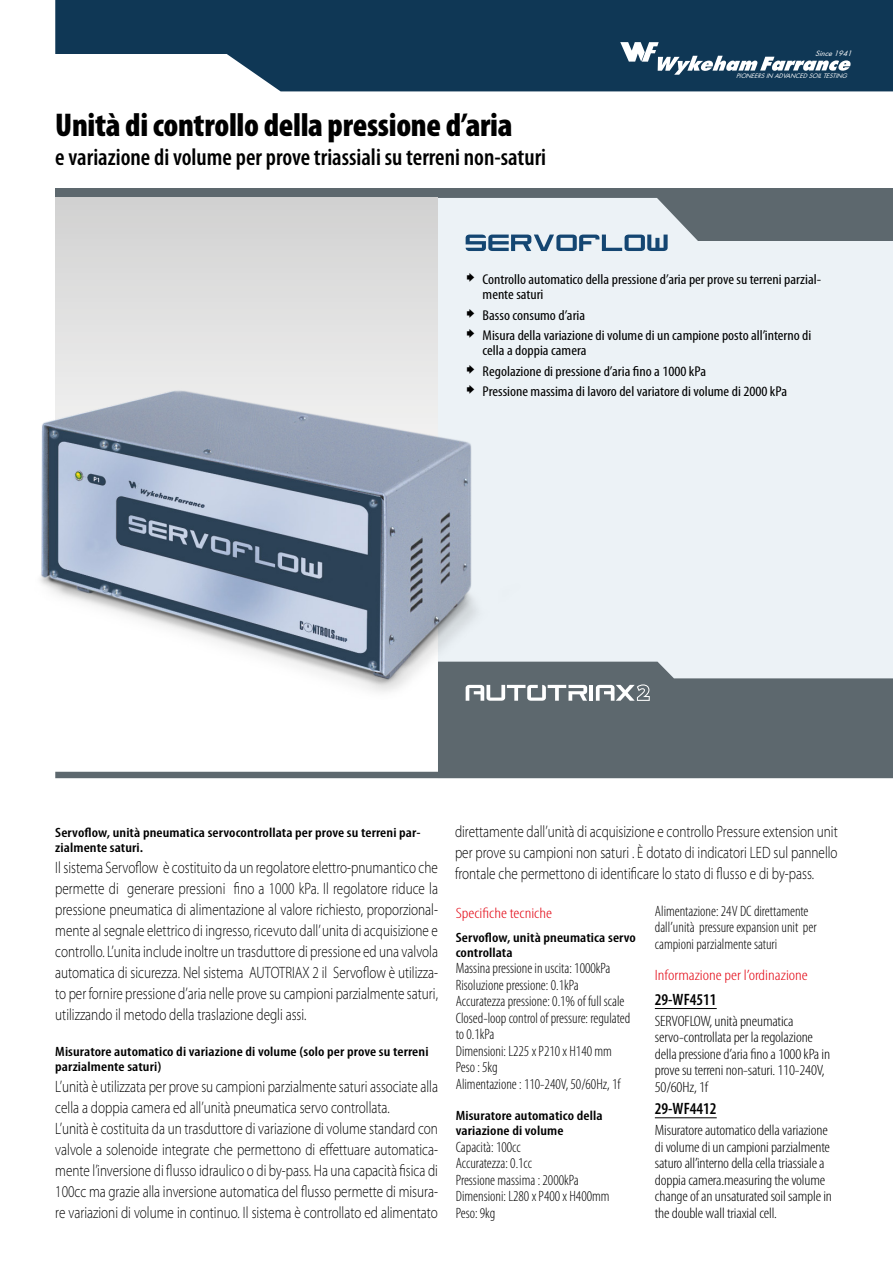
<style>
.page{position:relative;width:893px;height:1263px;background:#fff}
.page>*{position:absolute;margin:0;border:0;box-sizing:border-box;transform-origin:0 0}
.Titolo_01_grande{font:900 condensed 33px "Myriad Pro";letter-spacing:-.01em;color:#000}
.Sottotitolo{font:600 condensed 24px "Myriad Pro";color:#000}
._02_txt_Intro{font:300 16.5px/21px "Myriad Pro";color:#000;text-align:justify;scale:.8 1}
._02_cod_Main{font:600 condensed 16.5px "Myriad Pro";color:#000}
.txt__tecno{font:300 condensed 15px/16.5px "Myriad Pro";color:#000}
._02_txt_Tekno{font:300 condensed 15px/16.5px "Myriad Pro";letter-spacing:-.01em;color:#000;scale:1.1 1}
.rossini_CG{font:300 condensed 15px "Myriad Pro";color:#e30613;scale:1.2 1}
.t1{font:condensed 14.25px/15px "Myriad Pro";color:#000;scale:1.1 1}
._02_tit_01_Products{font:600 condensed 13.5px/15px "Myriad Pro";letter-spacing:.005em;color:#000;scale:1.15 1}
.t2{font:italic 7.05px "Futura";color:#fff}
.t3{font:italic 6px "Futura";letter-spacing:.005em;color:#fff}
</style>
<div class="page">
<svg style="left:55px;top:0;width:838px;height:91px;background:#284c67"></svg>
<svg style="left:620px;top:42px;width:232px;height:33px"></svg>
<div style="left:55px;top:188px;width:838px;height:575px;background:#5d686e"></div>
<div style="left:673px;top:241px;width:220px;height:522px;background:#ecf2f6"></div>
<svg style="left:55px;top:198px;width:383px;height:574px;background:#e5e5e5"></svg>
<div style="left:438px;top:198px;width:260px;height:464px;background:#ecf2f6"></div>
<div style="left:55px;top:772px;width:383px;height:6px;background:#5d686e"></div>
<svg style="left:438px;top:662px;width:455px;height:116px;fill:#5d686e"></svg>
<hr style="left:655px;top:1008px;width:62px;height:1px;background:#000">
<hr style="left:655px;top:1117px;width:62px;height:1px;background:#000">
<img style="left:40px;top:348px;width:513px;height:365px">
<svg style="left:466px;top:235px;width:202px;height:16px;background:#7f9bb3"></svg>
<hr style="left:589px;top:685px;width:4px;height:16px;background:#fff">
<svg style="left:466px;top:685px;width:121px;height:16px"></svg>
<svg style="left:596px;top:684px;width:54px;height:17px"></svg>
<svg style="left:467px;top:273px;width:7px;height:9px"></svg>
<svg style="left:467px;top:309px;width:7px;height:9px"></svg>
<svg style="left:467px;top:329px;width:7px;height:9px"></svg>
<svg style="left:467px;top:365px;width:7px;height:9px"></svg>
<svg style="left:467px;top:385px;width:7px;height:9px"></svg>
<p class="Titolo_01_grande" style="left:55px;top:104px;width:459px">Unità di controllo della pressione d’aria</p>
<p class="Sottotitolo" style="left:55px;top:142px;width:492px">e variazione di volume per prove triassiali su terreni non-saturi</p>
<p class="t2" style="left:815px;top:49px;width:40px">Since 1941</p>
<p class="t3" style="left:736px;top:72px;width:114px">PIONEERS IN ADVANCED SOIL TESTING</p>
<p class="t1" style="left:483px;top:272px;width:309px">Controllo automatico della pressione d’aria per prove su terreni parzial&shy;mente saturi</p>
<p class="t1" style="left:483px;top:307px;width:95px">Basso consumo d’aria</p>
<p class="t1" style="left:483px;top:328px;width:300px">Misura della variazione di volume di un campione posto all’interno di cella a doppia camera</p>
<p class="t1" style="left:483px;top:364px;width:205px">Regolazione di pressione d’aria fino a 1000 kPa</p>
<p class="t1" style="left:483px;top:384px;width:278px">Pressione massima di lavoro del variatore di volume di 2000 kPa</p>
<p class="_02_tit_01_Products" style="left:55px;top:825px;width:319px">Servoflow, unità pneumatica servocontrollata per prove su terreni par&shy;zialmente saturi.</p>
<p class="_02_txt_Intro" style="left:55px;top:857px;width:480px">Il sistema Servoflow è costituito da un regolatore elettro-pnumantico che permette di generare pressioni fino a 1000 kPa. Il regolatore riduce la pressione pneumatica di alimentazione al valore richiesto, proporzional&shy;mente al segnale elettrico di ingresso, ricevuto dall’ unita di acquisizione e controllo. L’unita include inoltre un trasduttore di pressione ed una valvola automatica di sicurezza. Nel sistema AUTOTRIAX 2 il Servoflow è utilizza&shy;to per fornire pressione d’aria nelle prove su campioni parzialmente saturi, utilizzando il metodo della traslazione degli assi.</p>
<p class="_02_tit_01_Products" style="left:55px;top:1044px;width:326px">Misuratore automatico di variazione di volume (solo per prove su terreni parzialmente saturi)</p>
<p class="_02_txt_Intro" style="left:55px;top:1076px;width:480px">L’unità è utilizzata per prove su campioni parzialmente saturi associate alla cella a doppia camera ed all’unità pneumatica servo controllata.</p>
<p class="_02_txt_Intro" style="left:55px;top:1118px;width:480px">L’unità è costituita da un trasduttore di variazione di volume standard con valvole a solenoide integrate che permettono di effettuare automatica&shy;mente l’inversione di flusso idraulico o di by-pass. Ha una capacità fisica di 100cc ma grazie alla inversione automatica del flusso permette di misura&shy;re variazioni di volume in continuo. Il sistema è controllato ed alimentato</p>
<p class="_02_txt_Intro" style="left:455px;top:821px;width:480px">direttamente dall’unità di acquisizione e controllo Pressure extension unit per prove su campioni non saturi . È dotato di indicatori LED sul pannello frontale che permettono di identificare lo stato di flusso e di by-pass.</p>
<p class="rossini_CG" style="left:456px;top:904px;width:82px">Specifiche tecniche</p>
<p class="_02_tit_01_Products" style="left:456px;top:929px;width:158px">Servoflow, unità pneumatica servo controllata</p>
<p class="txt__tecno" style="left:456px;top:960px;width:156px">Massina pressione in uscita: 1000kPa</p>
<p class="txt__tecno" style="left:456px;top:976px;width:125px">Risoluzione pressione: 0.1kPa</p>
<p class="txt__tecno" style="left:456px;top:993px;width:170px">Accuratezza pressione: 0.1% of full scale</p>
<p class="txt__tecno" style="left:456px;top:1009px;width:176px">Closed-loop control of pressure: regulated to 0.1kPa</p>
<p class="txt__tecno" style="left:456px;top:1042px;width:158px">Dimensioni: L225 x P210 x H140 mm</p>
<p class="txt__tecno" style="left:456px;top:1059px;width:43px">Peso : 5kg</p>
<p class="txt__tecno" style="left:456px;top:1075px;width:166px">Alimentazione : 110-240V, 50/60Hz, 1f</p>
<p class="_02_tit_01_Products" style="left:456px;top:1108px;width:129px">Misuratore automatico della variazione di volume</p>
<p class="txt__tecno" style="left:456px;top:1138px;width:67px">Capacità: 100cc</p>
<p class="txt__tecno" style="left:456px;top:1155px;width:78px">Accuratezza: 0.1cc</p>
<p class="txt__tecno" style="left:456px;top:1171px;width:125px">Pressione massima : 2000kPa</p>
<p class="txt__tecno" style="left:456px;top:1188px;width:155px">Dimensioni: L280 x P400 x H400mm</p>
<p class="txt__tecno" style="left:456px;top:1204px;width:41px">Peso: 9kg</p>
<p class="txt__tecno" style="left:655px;top:903px;width:163px">Alimentazione: 24V DC direttamente dall’unità pressure expansion unit per campioni parzialmente saturi</p>
<p class="rossini_CG" style="left:655px;top:967px;width:129px">Informazione per l’ordinazione</p>
<p class="_02_cod_Main" style="left:655px;top:989px;width:63px">29-WF4511</p>
<p class="_02_txt_Tekno" style="left:655px;top:1012px;width:161px">SERVOFLOW, unità pneumatica servo-controllata per la regolazione della pressione d’aria fino a 1000 kPa in prove su terreni non-saturi. 110-240V,<br>50/60Hz, 1f</p>
<p class="_02_cod_Main" style="left:655px;top:1099px;width:63px">29-WF4412</p>
<p class="_02_txt_Tekno" style="left:655px;top:1122px;width:162px">Misuratore automatico della variazione di volume di un campioni parzialmente saturo all’interno della cella triassiale a doppia camera.measuring the volume change of an unsaturated soil sample in the double wall triaxial cell.</p>
</div>
